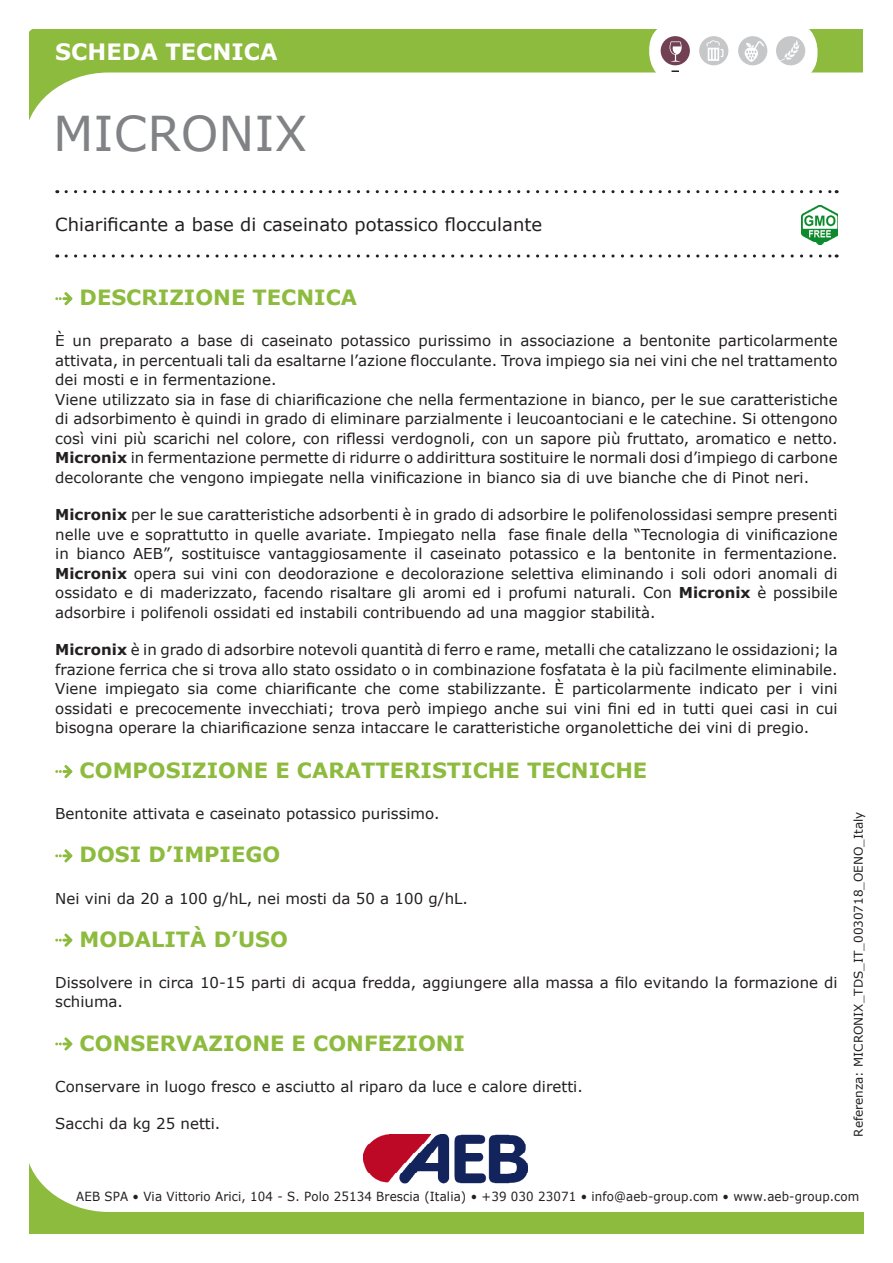
<style>
.page{position:relative;width:893px;height:1263px;background:#fff}
.page>*{position:absolute;margin:0;border:0;box-sizing:border-box;transform-origin:0 0}
.t1{font:48px "Verdana";color:#808285}
.t2{font:700 22.5px "Verdana";color:#fff}
.t3{font:700 21px "Verdana";color:#8dbb3e}
.t4{font:18px "Verdana";color:#231f20}
.t5{font:15px/19.5px "Verdana";color:#231f20;text-align:justify}
.t6{font:12.6px "Verdana";letter-spacing:.01em;color:#231f20;scale:.94 1}
.t7{font:12px "Verdana";color:#231f20}
.s1{font-weight:700}
</style>
<div class="page">
<svg style="left:66px;top:190px;width:771px;height:3px"></svg>
<svg style="left:66px;top:254px;width:771px;height:4px"></svg>
<svg style="left:29px;top:30px;width:834px;height:91px"></svg>
<svg style="left:649px;top:21px;width:167px;height:61px"></svg>
<div style="left:650px;top:22px;width:167px;height:60px;background:#fff;border-radius:28px"></div>
<svg style="left:671px;top:70px;width:8px;height:2px"></svg>
<div style="left:776px;top:36px;width:29px;height:29px;background:#c6c7c8;border-radius:50%"></div>
<svg style="left:780px;top:40px;width:20px;height:21px"></svg>
<div style="left:738px;top:36px;width:29px;height:29px;background:#c6c7c8;border-radius:50%"></div>
<div style="left:661px;top:36px;width:29px;height:29px;background:#724053;border-radius:50%"></div>
<div style="left:699px;top:36px;width:29px;height:29px;background:#c6c7c8;border-radius:50%"></div>
<svg style="left:706px;top:40px;width:17px;height:21px"></svg>
<svg style="left:670px;top:41px;width:12px;height:21px"></svg>
<svg style="left:745px;top:41px;width:19px;height:21px"></svg>
<svg style="left:29px;top:1163px;width:834px;height:70px"></svg>
<img style="left:363px;top:1134px;width:165px;height:49px">
<svg style="left:55px;top:292px;width:17px;height:13px"></svg>
<svg style="left:55px;top:765px;width:17px;height:13px"></svg>
<svg style="left:55px;top:849px;width:17px;height:13px"></svg>
<svg style="left:55px;top:933px;width:17px;height:14px"></svg>
<svg style="left:55px;top:1037px;width:17px;height:13px"></svg>
<img style="left:802px;top:205px;width:36px;height:39px">
<h2 class="t2" style="left:55px;top:36px;width:224px">SCHEDA TECNICA</h2>
<p class="t1" style="left:53px;top:101px;width:256px">MICRONIX</p>
<p class="t4" style="left:55px;top:212px;width:488px">Chiarificante a base di caseinato potassico flocculante</p>
<p class="t3" style="left:80px;top:283px;width:279px">DESCRIZIONE TECNICA</p>
<p class="t5" style="left:55px;top:331px;width:784px">È un preparato a base di caseinato potassico purissimo in associazione a bentonite particolarmente attivata, in percentuali tali da esaltarne l’azione flocculante. Trova impiego sia nei vini che nel trattamento dei mosti e in fermentazione.</p>
<p class="t5" style="left:55px;top:389px;width:784px">Viene utilizzato sia in fase di chiarificazione che nella fermentazione in bianco, per le sue caratteristiche di adsorbimento è quindi in grado di eliminare parzialmente i leucoantociani e le catechine. Si ottengono così vini più scarichi nel colore, con riflessi verdognoli, con un sapore più fruttato, aromatico e netto.<br><span class="s1">Micronix</span> in fermentazione permette di ridurre o addirittura sostituire le normali dosi d’impiego di carbone decolorante che vengono impiegate nella vinificazione in bianco sia di uve bianche che di Pinot neri.</p>
<p class="t5" style="left:55px;top:505px;width:784px"><span class="s1">Micronix</span> per le sue caratteristiche adsorbenti è in grado di adsorbire le polifenolossidasi sempre presenti nelle uve e soprattutto in quelle avariate. Impiegato nella fase finale della “Tecnologia di vinificazione in bianco AEB”, sostituisce vantaggiosamente il caseinato potassico e la bentonite in fermentazione.<br><span class="s1">Micronix</span> opera sui vini con deodorazione e decolorazione selettiva eliminando i soli odori anomali di ossidato e di maderizzato, facendo risaltare gli aromi ed i profumi naturali. Con <span class="s1">Micronix</span> è possibile adsorbire i polifenoli ossidati ed instabili contribuendo ad una maggior stabilità.</p>
<p class="t5" style="left:55px;top:640px;width:784px"><span class="s1">Micronix</span> è in grado di adsorbire notevoli quantità di ferro e rame, metalli che catalizzano le ossidazioni; la frazione ferrica che si trova allo stato ossidato o in combinazione fosfatata è la più facilmente eliminabile.</p>
<p class="t5" style="left:55px;top:679px;width:784px">Viene impiegato sia come chiarificante che come stabilizzante. È particolarmente indicato per i vini ossidati e precocemente invecchiati; trova però impiego anche sui vini fini ed in tutti quei casi in cui bisogna operare la chiarificazione senza intaccare le caratteristiche organolettiche dei vini di pregio.</p>
<p class="t3" style="left:80px;top:755px;width:569px">COMPOSIZIONE E CARATTERISTICHE TECNICHE</p>
<p class="t5" style="left:55px;top:804px;width:386px">Bentonite attivata e caseinato potassico purissimo.</p>
<p class="t3" style="left:80px;top:840px;width:202px">DOSI D’IMPIEGO</p>
<p class="t5" style="left:55px;top:888px;width:414px">Nei vini da 20 a 100 g/hL, nei mosti da 50 a 100 g/hL.</p>
<p class="t3" style="left:80px;top:924px;width:210px">MODALITÀ D’USO</p>
<p class="t5" style="left:55px;top:972px;width:784px">Dissolvere in circa 10-15 parti di acqua fredda, aggiungere alla massa a filo evitando la formazione di schiuma.</p>
<p class="t3" style="left:80px;top:1028px;width:387px">CONSERVAZIONE E CONFEZIONI</p>
<p class="t5" style="left:55px;top:1076px;width:529px">Conservare in luogo fresco e asciutto al riparo da luce e calore diretti.</p>
<p class="t5" style="left:55px;top:1114px;width:167px">Sacchi da kg 25 netti.</p>
<p class="t7" style="left:850px;top:1136px;width:326px;rotate:-90deg">Referenza: MICRONIX_TDS_IT_0030718_OENO_Italy</p>
<p class="t6" style="left:76px;top:1187px;width:835px">AEB SPA • Via Vittorio Arici, 104 - S. Polo 25134 Brescia (Italia) • +39 030 23071 • info@aeb-group.com • www.aeb-group.com</p>
</div>
